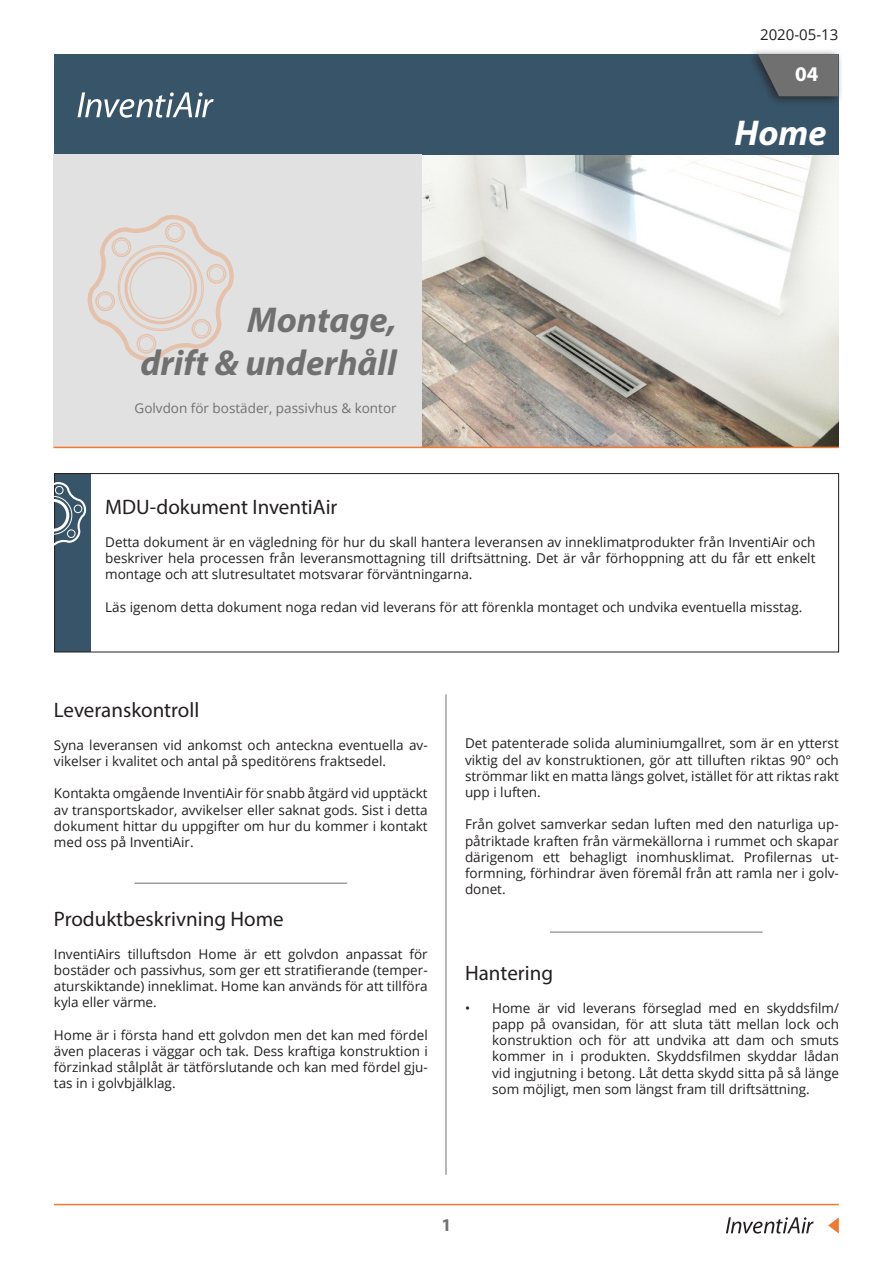
<style>
.page{position:relative;width:893px;height:1263px;background:#fff}
.page>*{position:absolute;margin:0;border:0;box-sizing:border-box;transform-origin:0 0}
.t1{font:italic 700 36px "Myriad Pro";color:#707070}
.t2{font:italic 700 36px "Myriad Pro";color:#fff}
.t3{font:21px "Myriad Pro";color:#231f20}
.t4{font:700 21px "Myriad Pro";color:#fff}
.t5{font:700 18px "Myriad Pro";color:#707070}
.t6{font:15px "Open Sans";color:#231f20}
.t7{font:13.5px/16.2px "Open Sans";color:#231f20;text-align:justify}
.t8{font:13.5px "Open Sans";color:#707070}
</style>
<div class="page">
<img style="left:423px;top:155px;width:416px;height:292px">
<div style="left:54px;top:54px;width:785px;height:101px;background:#385469"></div>
<svg style="left:78px;top:92px;width:136px;height:26px"></svg>
<div style="left:747px;top:48px;width:96px;height:59px;background:#231f20;opacity:.75"></div>
<svg style="left:758px;top:54px;width:80px;height:42px;background:#676a6c"></svg>
<div style="left:54px;top:155px;width:368px;height:293px;background:#e1e1e1"></div>
<hr style="left:54px;top:447px;width:785px;height:1px;background:#f1782f">
<svg style="left:726px;top:1217px;width:88px;height:16px"></svg>
<svg style="left:828px;top:1217px;width:11px;height:16px"></svg>
<hr style="left:54px;top:1204px;width:785px;height:1px;background:#f1782f">
<hr style="left:446px;top:694px;width:1px;height:481px;background:#707070">
<svg style="left:87px;top:215px;width:147px;height:147px"></svg>
<div style="left:124px;top:252px;width:73px;height:72px;border:3px solid #f0782d;border-radius:50%"></div>
<div style="left:130px;top:257px;width:62px;height:62px;border:1px solid #f0782d;border-radius:50%"></div>
<div style="left:119px;top:247px;width:83px;height:82px;border:1px solid #f0782d;border-radius:50%"></div>
<div style="left:95px;top:291px;width:20px;height:20px;border:2px solid #f0782d;border-radius:50%"></div>
<div style="left:98px;top:294px;width:15px;height:15px;border:1px solid #f0782d;border-radius:50%"></div>
<div style="left:137px;top:334px;width:19px;height:20px;border:2px solid #f0782d;border-radius:50%"></div>
<div style="left:139px;top:336px;width:15px;height:15px;border:1px solid #f0782d;border-radius:50%"></div>
<div style="left:192px;top:319px;width:19px;height:20px;border:2px solid #f0782d;border-radius:50%"></div>
<div style="left:194px;top:321px;width:15px;height:15px;border:1px solid #f0782d;border-radius:50%"></div>
<div style="left:207px;top:264px;width:19px;height:20px;border:2px solid #f0782d;border-radius:50%"></div>
<div style="left:209px;top:266px;width:15px;height:15px;border:1px solid #f0782d;border-radius:50%"></div>
<div style="left:165px;top:223px;width:20px;height:19px;border:2px solid #f0782d;border-radius:50%"></div>
<div style="left:167px;top:225px;width:15px;height:15px;border:1px solid #f0782d;border-radius:50%"></div>
<div style="left:112px;top:237px;width:19px;height:20px;border:2px solid #f0782d;border-radius:50%"></div>
<div style="left:114px;top:240px;width:15px;height:15px;border:1px solid #f0782d;border-radius:50%"></div>
<div style="left:54px;top:473px;width:37px;height:179px;background:#385469"></div>
<div style="left:54px;top:473px;width:785px;height:179px;border:1px solid #231f20"></div>
<svg style="left:54px;top:481px;width:33px;height:68px"></svg>
<div style="left:36px;top:499px;width:33px;height:33px;border:3px solid #fff;border-radius:50%"></div>
<div style="left:33px;top:496px;width:39px;height:39px;border:1px solid #fff;border-radius:50%"></div>
<div style="left:23px;top:517px;width:9px;height:8px;border:1px solid #fff;border-radius:50%"></div>
<div style="left:42px;top:536px;width:9px;height:9px;border:1px solid #fff;border-radius:50%"></div>
<div style="left:67px;top:529px;width:9px;height:9px;border:1px solid #fff;border-radius:50%"></div>
<div style="left:74px;top:504px;width:8px;height:9px;border:1px solid #fff;border-radius:50%"></div>
<div style="left:55px;top:486px;width:9px;height:8px;border:1px solid #fff;border-radius:50%"></div>
<div style="left:31px;top:492px;width:8px;height:9px;border:1px solid #fff;border-radius:50%"></div>
<hr style="left:135px;top:883px;width:212px;height:1px;background:#707070">
<hr style="left:550px;top:932px;width:212px;height:1px;background:#707070">
<p class="t6" style="left:760px;top:25px;width:80px">2020-05-13</p>
<p class="t1" style="left:247px;top:296px;width:151px">Montage,</p>
<p class="t1" style="left:140px;top:340px;width:258px">drift &amp; underhåll</p>
<p class="t8" style="left:135px;top:399px;width:264px">Golvdon för bostäder, passivhus &amp; kontor</p>
<p class="t4" style="left:795px;top:60px;width:25px">04</p>
<p class="t2" style="left:734px;top:109px;width:94px">Home</p>
<p class="t3" style="left:105px;top:494px;width:234px">MDU-dokument InventiAir</p>
<p class="t7" style="left:105px;top:533px;width:712px">Detta dokument är en vägledning för hur du skall hantera leveransen av inneklimatprodukter från InventiAir och beskriver hela processen från leveransmottagning till driftsättning. Det är vår förhoppning att du får ett enkelt montage och att slutresultatet motsvarar förväntningarna.</p>
<p class="t7" style="left:105px;top:598px;width:699px">Läs igenom detta dokument noga redan vid leverans för att förenkla montaget och undvika eventuella misstag.</p>
<p class="t3" style="left:54px;top:697px;width:147px">Leveranskontroll</p>
<p class="t7" style="left:54px;top:736px;width:375px">Syna leveransen vid ankomst och anteckna eventuella av&shy;vikelser i kvalitet och antal på speditörens fraktsedel.</p>
<p class="t7" style="left:54px;top:785px;width:375px">Kontakta omgående InventiAir för snabb åtgärd vid upptäckt av transportskador, avvikelser eller saknat gods. Sist i detta dokument hittar du uppgifter om hur du kommer i kontakt med oss på InventiAir.</p>
<p class="t3" style="left:54px;top:906px;width:231px">Produktbeskrivning Home</p>
<p class="t7" style="left:54px;top:945px;width:375px">InventiAirs tilluftsdon Home är ett golvdon anpassat för bostäder och passivhus, som ger ett stratifierande (temper&shy;aturskiktande) inneklimat. Home kan används för att tillföra kyla eller värme.</p>
<p class="t7" style="left:54px;top:1026px;width:375px">Home är i första hand ett golvdon men det kan med fördel även placeras i väggar och tak. Dess kraftiga konstruktion i förzinkad stålplåt är tätförslutande och kan med fördel gju&shy;tas in i golvbjälklag.</p>
<p class="t7" style="left:465px;top:735px;width:375px">Det patenterade solida aluminiumgallret, som är en ytterst viktig del av konstruktionen, gör att tilluften riktas 90° och strömmar likt en matta längs golvet, istället för att riktas rakt upp i luften.</p>
<p class="t7" style="left:465px;top:816px;width:375px">Från golvet samverkar sedan luften med den naturliga up&shy;påtriktade kraften från värmekällorna i rummet och skapar därigenom ett behagligt inomhusklimat. Profilernas ut&shy;formning, förhindrar även föremål från att ramla ner i golv&shy;donet.</p>
<p class="t3" style="left:465px;top:960px;width:89px">Hantering</p>
<p class="t7" style="left:492px;top:999px;width:348px;text-indent:-27px">• Home är vid leverans förseglad med en skyddsfilm/ papp på ovansidan, för att sluta tätt mellan lock och konstruktion och för att undvika att dam och smuts kommer in i produkten. Skyddsfilmen skyddar lådan vid ingjutning i betong. Låt detta skydd sitta på så länge som möjligt, men som längst fram till driftsättning.</p>
<p class="t5" style="left:441px;top:1213px;width:11px">1</p>
</div>
